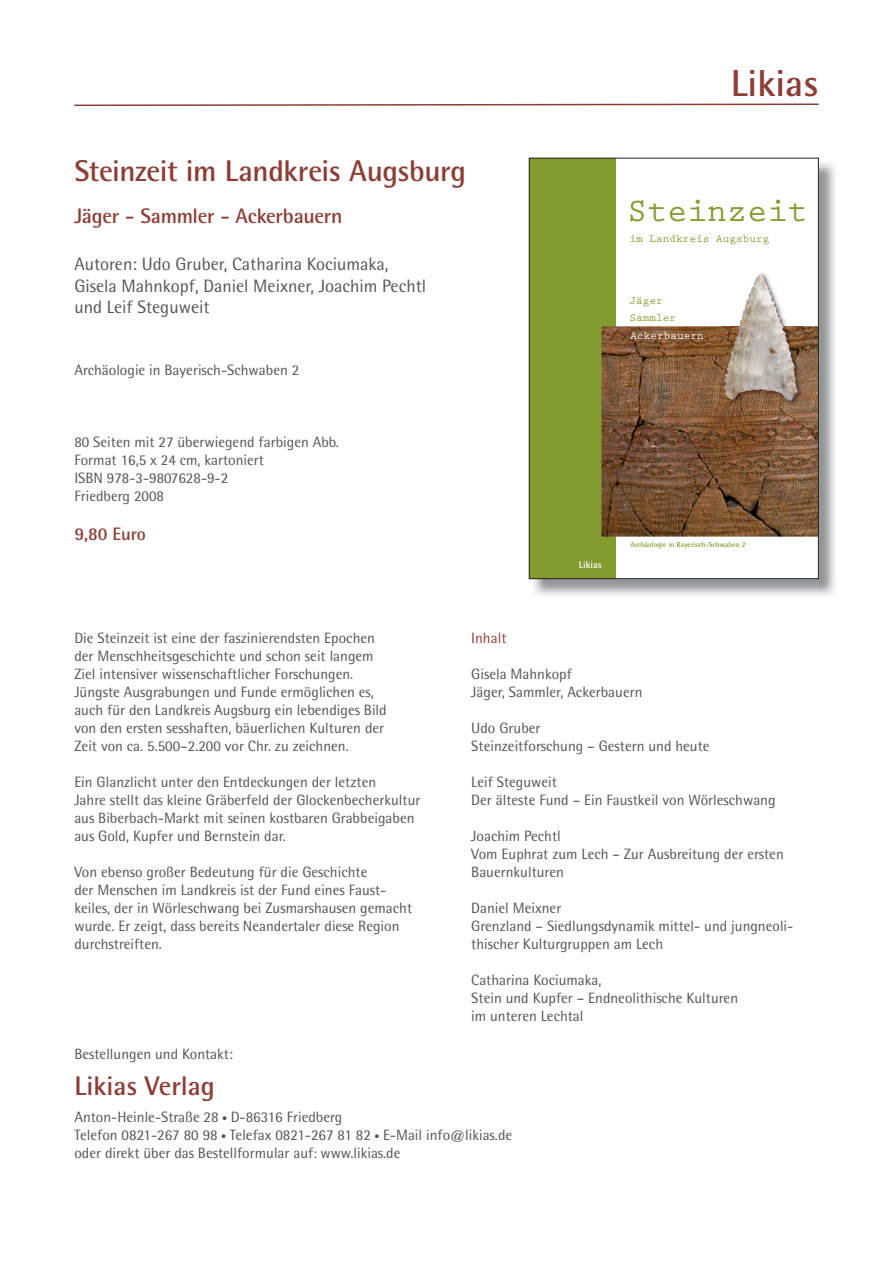
<style>
.page{position:relative;width:893px;height:1263px;background:#fff}
.page>*{position:absolute;margin:0;border:0;box-sizing:border-box;transform-origin:0 0}
.t1{font:700 37.5px "Rotis Semi Sans";color:#8c3d34}
.t2{font:700 33.45px "Prestige Elite Std";color:#839c2f}
.t3{font:700 30px "Rotis Semi Sans";letter-spacing:-.015em;color:#8c3d34}
.t4{font:700 27px "Rotis Semi Sans";color:#8c3d34}
.t5{font:700 21px "Rotis Semi Sans";letter-spacing:-.01em;color:#8c3d34}
.t6{font:18px/21.6px "Rotis Semi Sans";color:#505456}
.t7{font:700 18px "Rotis Semi Sans";color:#8c3d34}
.t8{font:15px/18px "Rotis Semi Sans";color:#505456}
.t9{font:15px "Rotis Semi Sans";color:#8c3d34}
.t10{font:700 11.1px/17.4px "Prestige Elite Std";color:#839c2f}
.t11{font:700 11.1px "Prestige Elite Std";color:#fff}
.t12{font:700 9.9px "Rotis Semi Sans";color:#fff}
.t13{font:700 7.35px "Rotis Semi Sans";color:#839c2f}
.s1{font-weight:300;font-size:10.5px}
.s2{font-size:13.5px}
</style>
<div class="page">
<svg style="left:74px;top:103px;width:745px;height:4px"></svg>
<img style="left:531px;top:160px;width:304px;height:436px">
<div style="left:529px;top:158px;width:289px;height:421px;background:#fff"></div>
<div style="left:529px;top:158px;width:87px;height:421px;background:#839c2f"></div>
<img style="left:601px;top:326px;width:215px;height:211px">
<img style="left:721px;top:273px;width:82px;height:133px">
<img style="left:763px;top:275px;width:13px;height:31px">
<div style="left:529px;top:158px;width:289px;height:421px;border:1px solid #231f20"></div>
<h3 class="t3" style="left:74px;top:160px;width:393px">Steinzeit im Landkreis Augsburg</h3>
<h3 class="t5" style="left:74px;top:208px;width:270px">Jäger - Sammler - Ackerbauern</h3>
<p class="t6" style="left:74px;top:255px;width:353px">Autoren: Udo Gruber, Catharina Kociumaka,<br>Gisela Mahnkopf, Daniel Meixner, Joachim Pechtl und Leif Steguweit</p>
<p class="t8" style="left:74px;top:362px;width:226px">Archäologie in Bayerisch-Schwaben 2</p>
<p class="t8" style="left:74px;top:434px;width:266px">80 Seiten mit 27 überwiegend farbigen Abb.<br>Format 16,5 x 24 cm, kartoniert<br>ISBN 978-3-9807628-9-2<br>Friedberg 2008</p>
<p class="t7" style="left:74px;top:528px;width:73px">9,80 Euro</p>
<h1 class="t1" style="left:731px;top:70px;width:89px">Likias</h1>
<h2 class="t2" style="left:627px;top:197px;width:182px">Steinzeit</h2>
<p class="t10" style="left:629px;top:231px;width:142px">im Landkreis Augsburg</p>
<p class="t10" style="left:629px;top:293px;width:48px">Jäger<br>Sammler</p>
<p class="t11" style="left:630px;top:331px;width:75px">Ackerbauern</p>
<p class="t12" style="left:579px;top:561px;width:25px">Likias</p>
<p class="t13" style="left:630px;top:542px;width:117px">Archäologie in Bayerisch-Schwaben 2</p>
<p class="t8" style="left:74px;top:630px;width:314px">Die Steinzeit ist eine der faszinierendsten Epochen der Menschheitsgeschichte und schon seit langem Ziel intensiver wissenschaftlicher Forschungen.<br>Jüngste Ausgrabungen und Funde ermö glichen es, auch für den Landkreis Augsburg ein lebendiges Bild von den ersten sesshaften, bäuerlichen Kulturen der Zeit von ca. 5.500–2.200 vor Chr. zu zeichnen.</p>
<p class="t8" style="left:74px;top:774px;width:348px">Ein Glanzlicht unter den Entdeckungen der letzten<br>Jahre stellt das kleine Gräberfeld der Glockenbecherkultur aus Biberbach-Markt mit seinen kostbaren Grabbeigaben aus Gold, Kupfer und Bernstein dar.</p>
<p class="t8" style="left:74px;top:864px;width:339px">Von ebenso großer Bedeutung für die Geschichte<br>der Menschen im Landkreis ist der Fund eines Faust&shy;keiles, der in Wörleschwang bei Zusmarshausen gemacht wurde. Er zeigt, dass bereits Neandertaler diese Region durchstreiften.</p>
<p class="t9" style="left:471px;top:633px;width:37px">Inhalt</p>
<p class="t8" style="left:471px;top:666px;width:173px">Gisela Mahnkopf<br>Jäger, Sammler, Ackerbauern</p>
<p class="t8" style="left:471px;top:720px;width:240px">Udo Gruber<br>Steinzeitforschung – Gestern und heute</p>
<p class="t8" style="left:471px;top:774px;width:306px">Leif Steguweit<br>Der älteste Fund – Ein Faustkeil von Wörleschwang</p>
<p class="t8" style="left:471px;top:828px;width:314px">Joachim Pechtl<br>Vom Euphrat zum Lech – Zur Ausbreitung der ersten<br>Bauernkulturen</p>
<p class="t8" style="left:471px;top:900px;width:324px">Daniel Meixner<br>Grenzland – Siedlungsdynamik mittel- und jungneoli&shy;thischer Kulturgruppen am Lech</p>
<p class="t8" style="left:471px;top:972px;width:268px">Catharina Kociumaka,<br>Stein und Kupfer – Endneolithische Kulturen im unteren Lechtal</p>
<p class="t8" style="left:74px;top:1046px;width:160px">Bestellungen und Kontakt:</p>
<h3 class="t4" style="left:74px;top:1077px;width:142px">Likias Verlag</h3>
<p class="t8" style="left:74px;top:1109px;width:439px">Anton-Heinle-Straße 28 <span class="s1">•</span> D-86316 Friedberg<br>Telefon 0821-267 80 98 <span class="s1">•</span> Telefax 0821-267 81 82 <span class="s1">•</span> E-Mail info@likias.de oder direkt über das Bestellformular auf<span class="s2">:</span> www.likias.de</p>
</div>
